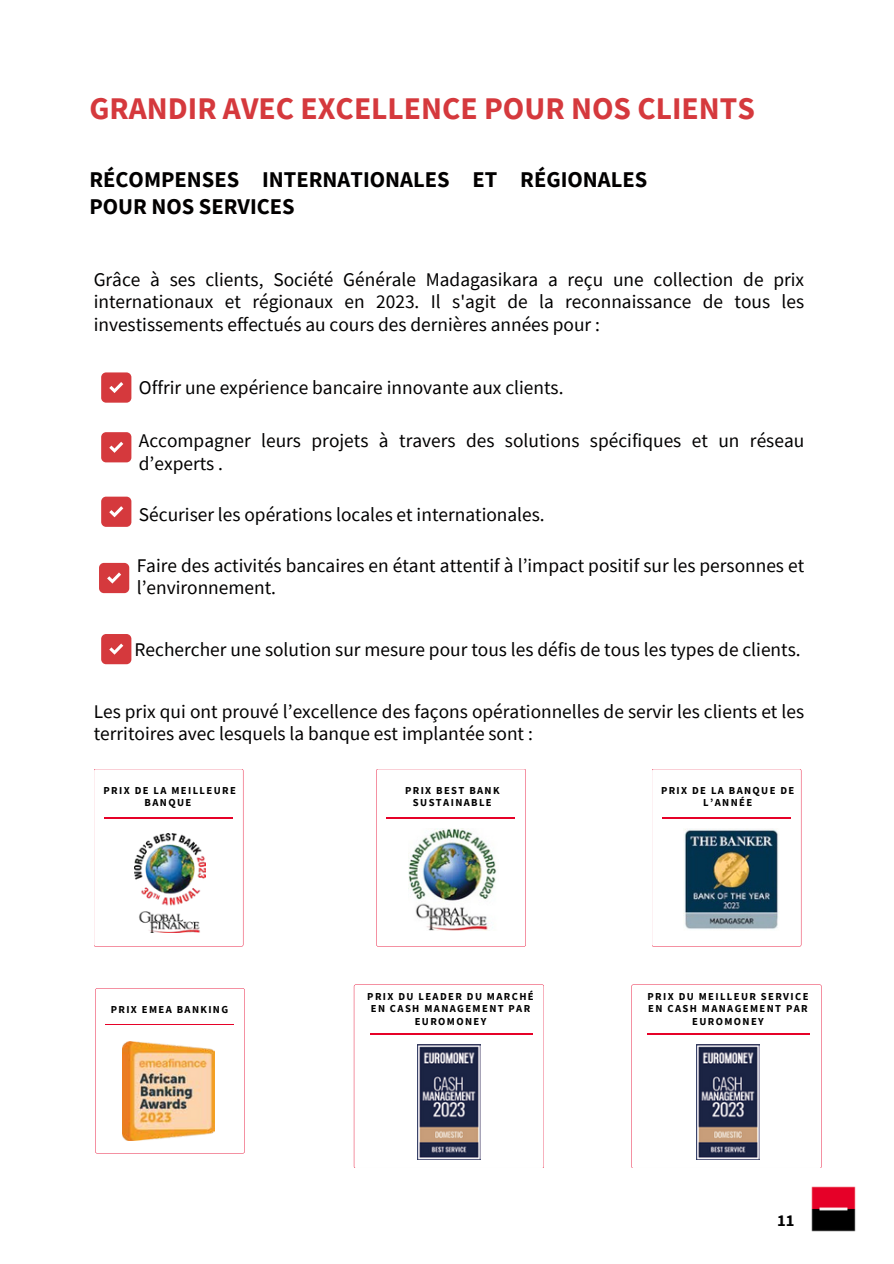
<style>
.page{position:relative;width:894px;height:1264px;background:#fff}
.page>*{position:absolute;margin:0;border:0;box-sizing:border-box;transform-origin:0 0}
.t1{font:700 31.5px "Source Sans Pro";color:#d5393d}
.t2{font:700 22.5px/27px "Source Sans Pro";color:#020000}
.t3{font:19.35px/22.5px "Source Sans Pro";color:#020000}
.t4{font:700 16.5px "Source Sans Pro";color:#000}
.t5{font:700 10.65px/12.6px "Source Sans Pro";letter-spacing:.13em;color:#010101;text-align:center}
</style>
<div class="page">
<div style="left:101px;top:372px;width:30px;height:30px;background:#d5393d;border-radius:5px"></div>
<svg style="left:109px;top:382px;width:14px;height:11px"></svg>
<div style="left:101px;top:432px;width:30px;height:30px;background:#d5393d;border-radius:5px"></div>
<svg style="left:109px;top:442px;width:14px;height:11px"></svg>
<div style="left:101px;top:496px;width:30px;height:31px;background:#d5393d;border-radius:5px"></div>
<svg style="left:109px;top:506px;width:14px;height:11px"></svg>
<div style="left:99px;top:563px;width:30px;height:30px;background:#d5393d;border-radius:5px"></div>
<svg style="left:107px;top:572px;width:14px;height:11px"></svg>
<div style="left:101px;top:634px;width:30px;height:30px;background:#d5393d;border-radius:5px"></div>
<svg style="left:109px;top:643px;width:14px;height:11px"></svg>
<svg style="left:94px;top:769px;width:149px;height:177px"></svg>
<hr style="left:104px;top:817px;width:128px;height:1px;background:#e60128">
<img style="left:134px;top:833px;width:71px;height:99px">
<svg style="left:376px;top:769px;width:150px;height:177px"></svg>
<hr style="left:386px;top:817px;width:128px;height:1px;background:#e60128">
<img style="left:408px;top:828px;width:90px;height:102px">
<svg style="left:652px;top:769px;width:149px;height:177px"></svg>
<hr style="left:661px;top:817px;width:129px;height:1px;background:#e60128">
<img style="left:683px;top:828px;width:96px;height:102px">
<svg style="left:95px;top:988px;width:150px;height:165px"></svg>
<hr style="left:105px;top:1024px;width:129px;height:1px;background:#e60128">
<img style="left:122px;top:1041px;width:92px;height:99px">
<svg style="left:354px;top:984px;width:190px;height:184px"></svg>
<hr style="left:369px;top:1033px;width:163px;height:1px;background:#e60128">
<img style="left:417px;top:1044px;width:63px;height:115px">
<svg style="left:631px;top:984px;width:190px;height:184px"></svg>
<hr style="left:647px;top:1033px;width:162px;height:1px;background:#e60128">
<img style="left:696px;top:1044px;width:63px;height:115px">
<img style="left:811px;top:1186px;width:45px;height:45px">
<h1 class="t1" style="left:89px;top:88px;width:666px">GRANDIR AVEC EXCELLENCE POUR NOS CLIENTS</h1>
<h3 class="t2" style="left:89px;top:165px;width:559px">RÉCOMPENSES INTERNATIONALES ET RÉGIONALES<br>POUR NOS SERVICES</h3>
<h4 class="t3" style="left:94px;top:267px;width:712px;text-align:justify">Grâce à ses clients, Société Générale Madagasikara a reçu une collection de prix internationaux et régionaux en 2023. Il s'agit de la reconnaissance de tous les investissements effectués au cours des dernières années pour :</h4>
<h4 class="t3" style="left:139px;top:376px;width:426px">Offrir une expérience bancaire innovante aux clients.</h4>
<h4 class="t3" style="left:139px;top:429px;width:666px">Accompagner leurs projets à travers des solutions spécifiques et un réseau d’experts .</h4>
<h4 class="t3" style="left:139px;top:502px;width:407px">Sécuriser les opérations locales et internationales.</h4>
<h4 class="t3" style="left:137px;top:553px;width:668px">Faire des activités bancaires en étant attentif à l’impact positif sur les personnes et l’environnement.</h4>
<h4 class="t3" style="left:134px;top:637px;width:667px">Rechercher une solution sur mesure pour tous les défis de tous les types de clients.</h4>
<h4 class="t3" style="left:94px;top:699px;width:712px">Les prix qui ont prouvé l’excellence des façons opérationnelles de servir les clients et les territoires avec lesquels la banque est implantée sont :</h4>
<h2 class="t5" style="left:104px;top:783px;width:134px">PRIX DE LA MEILLEURE<br>BANQUE</h2>
<p class="t5" style="left:405px;top:783px;width:96px">PRIX BEST BANK<br>SUSTAINABLE</p>
<p class="t5" style="left:660px;top:783px;width:135px">PRIX DE LA BANQUE DE<br>L’ANNÉE</p>
<p class="t5" style="left:111px;top:1003px;width:119px">PRIX EMEA BANKING</p>
<p class="t5" style="left:367px;top:989px;width:168px">PRIX DU LEADER DU MARCHÉ<br>EN CASH MANAGEMENT PAR<br>EUROMONEY</p>
<p class="t5" style="left:647px;top:989px;width:162px">PRIX DU MEILLEUR SERVICE<br>EN CASH MANAGEMENT PAR<br>EUROMONEY</p>
<p class="t4" style="left:776px;top:1209px;width:19px">11</p>
</div>
